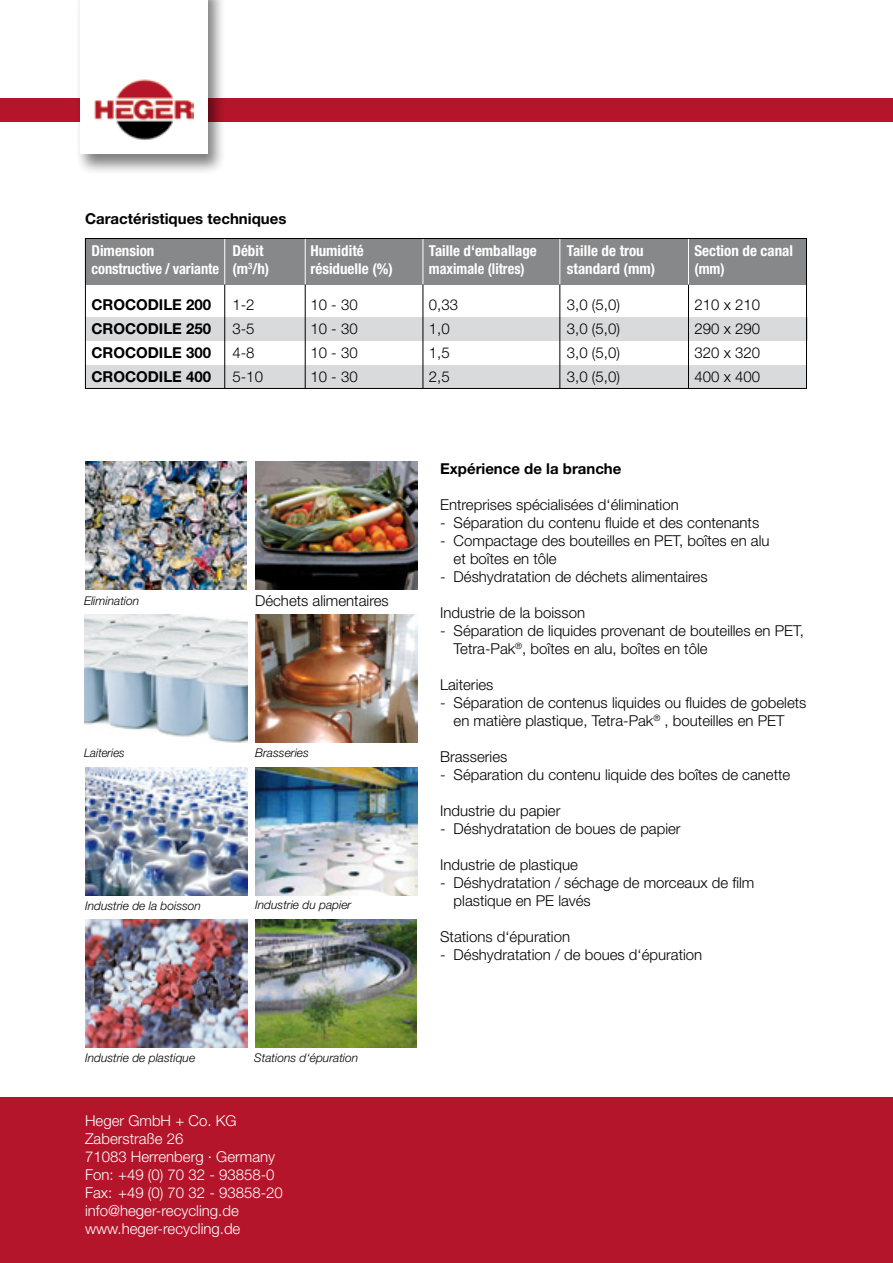
<style>
.page{position:relative;width:893px;height:1263px;background:#fff}
.page>*{position:absolute;margin:0;border:0;box-sizing:border-box;transform-origin:0 0}
.t1{font:300 15px/18px "Helvetica Neue";color:#000}
.t2{font:300 15px/18px "Helvetica Neue";color:#fff}
.t3{font:700 15px "Helvetica Neue";color:#000}
.t4{font:700 condensed 15px "Helvetica Neue";color:#fff}
.t5{font:700 condensed 15px "Helvetica Neue";color:#fff;scale:.96 1}
.t6{font:700 condensed 15px "Helvetica Neue";color:#fff;scale:.95 1}
.t7{font:italic 300 12px "Helvetica Neue";color:#000}
.t8{font:italic 300 12px "Helvetica Neue";color:#000;scale:.95 1}
</style>
<div class="page">
<div style="left:0;top:1097px;width:893px;height:166px;background:#b5152b"></div>
<div style="left:0;top:98px;width:893px;height:24px;background:#b5152b"></div>
<div style="left:74px;top:0;width:151px;height:175px;background:#000;opacity:.5"></div>
<div style="left:80px;top:0;width:127px;height:153px;background:#fff"></div>
<img style="left:94px;top:79px;width:99px;height:62px">
<img style="left:85px;top:462px;width:161px;height:127px">
<img style="left:84px;top:615px;width:163px;height:128px">
<img style="left:255px;top:920px;width:161px;height:127px">
<img style="left:85px;top:767px;width:162px;height:128px">
<img style="left:255px;top:615px;width:163px;height:128px">
<img style="left:85px;top:920px;width:162px;height:128px">
<img style="left:255px;top:767px;width:162px;height:128px">
<img style="left:255px;top:462px;width:162px;height:128px">
<div style="left:85px;top:238px;width:722px;height:46px;background:#87888a"></div>
<div style="left:86px;top:317px;width:722px;height:24px;background:#d9dadb"></div>
<div style="left:85px;top:365px;width:722px;height:24px;background:#d9dadb"></div>
<hr style="left:224px;top:284px;width:1px;height:105px;background:#000">
<hr style="left:305px;top:284px;width:1px;height:105px;background:#000">
<hr style="left:423px;top:284px;width:1px;height:105px;background:#000">
<hr style="left:559px;top:284px;width:1px;height:105px;background:#000">
<hr style="left:688px;top:284px;width:1px;height:105px;background:#000">
<hr style="left:224px;top:238px;width:1px;height:46px;background:#fff">
<hr style="left:305px;top:238px;width:1px;height:46px;background:#fff">
<hr style="left:423px;top:238px;width:1px;height:46px;background:#fff">
<hr style="left:559px;top:238px;width:1px;height:46px;background:#fff">
<hr style="left:688px;top:238px;width:1px;height:46px;background:#fff">
<div style="left:85px;top:238px;width:722px;height:151px;border:1px solid #000"></div>
<p class="t3" style="left:85px;top:210px;width:203px">Caractéristiques techniques</p>
<p class="t4" style="left:91px;top:241px;width:64px">Dimension</p>
<p class="t4" style="left:232px;top:241px;width:33px">Débit</p>
<p class="t4" style="left:310px;top:241px;width:55px">Humidité</p>
<p class="t4" style="left:429px;top:241px;width:109px">Taille d‘emballage</p>
<p class="t4" style="left:567px;top:241px;width:78px">Taille de trou</p>
<p class="t4" style="left:694px;top:241px;width:100px">Section de canal</p>
<p class="t5" style="left:91px;top:259px;width:187px">constructive / variante (m<sup>3</sup>/h)</p>
<p class="t4" style="left:310px;top:259px;width:84px">résiduelle (%)</p>
<p class="t6" style="left:429px;top:259px;width:102px">maximale (litres)</p>
<p class="t4" style="left:567px;top:259px;width:90px">standard (mm)</p>
<p class="t5" style="left:694px;top:259px;width:33px">(mm)</p>
<p class="t3" style="left:91px;top:295px;width:121px">CROCODILE 200</p>
<p class="t1" style="left:232px;top:295px;width:24px">1-2</p>
<p class="t1" style="left:310px;top:295px;width:49px">10 - 30</p>
<p class="t1" style="left:429px;top:295px;width:31px">0,33</p>
<p class="t1" style="left:567px;top:295px;width:55px">3,0 (5,0)</p>
<p class="t1" style="left:694px;top:295px;width:67px">210 x 210</p>
<p class="t3" style="left:91px;top:319px;width:121px">CROCODILE 250</p>
<p class="t1" style="left:232px;top:319px;width:24px">3-5</p>
<p class="t1" style="left:310px;top:319px;width:49px">10 - 30</p>
<p class="t1" style="left:429px;top:319px;width:22px">1,0</p>
<p class="t1" style="left:567px;top:319px;width:55px">3,0 (5,0)</p>
<p class="t1" style="left:694px;top:319px;width:67px">290 x 290</p>
<p class="t3" style="left:91px;top:343px;width:121px">CROCODILE 300</p>
<p class="t1" style="left:232px;top:343px;width:24px">4-8</p>
<p class="t1" style="left:310px;top:343px;width:49px">10 - 30</p>
<p class="t1" style="left:429px;top:343px;width:22px">1,5</p>
<p class="t1" style="left:567px;top:343px;width:55px">3,0 (5,0)</p>
<p class="t1" style="left:694px;top:343px;width:67px">320 x 320</p>
<p class="t3" style="left:91px;top:367px;width:121px">CROCODILE 400</p>
<p class="t1" style="left:232px;top:367px;width:32px">5-10</p>
<p class="t1" style="left:310px;top:367px;width:49px">10 - 30</p>
<p class="t1" style="left:429px;top:367px;width:22px">2,5</p>
<p class="t1" style="left:567px;top:367px;width:55px">3,0 (5,0)</p>
<p class="t1" style="left:694px;top:367px;width:67px">400 x 400</p>
<p class="t7" style="left:84px;top:593px;width:57px">Elimination</p>
<p class="t8" style="left:84px;top:745px;width:44px">Laiteries</p>
<p class="t1" style="left:255px;top:591px;width:135px">Déchets alimentaires</p>
<p class="t7" style="left:255px;top:745px;width:55px">Brasseries</p>
<p class="t7" style="left:85px;top:899px;width:118px">Industrie de la boisson</p>
<p class="t7" style="left:255px;top:898px;width:98px">Industrie du papier</p>
<p class="t7" style="left:85px;top:1050px;width:112px">Industrie de plastique</p>
<p class="t7" style="left:254px;top:1050px;width:106px">Stations d‘épuration</p>
<p class="t2" style="left:85px;top:1111px;width:199px">Heger GmbH + Co. KG<br>Zaberstraße 26<br>71083 Herrenberg · Germany<br>Fon: +49 (0) 70 32 - 93858-0<br>Fax: +49 (0) 70 32 - 93858-20 info@heger-recycling.de www.heger-recycling.de</p>
<p class="t3" style="left:440px;top:459px;width:183px">Expérience de la branche</p>
<p class="t1" style="left:440px;top:495px;width:240px">Entreprises spécialisées d‘élimination</p>
<p class="t1" style="left:440px;top:513px;width:321px">- Séparation du contenu fluide et des contenants</p>
<p class="t1" style="left:454px;top:531px;width:317px;text-indent:-14px">- Compactage des bouteilles en PET, boîtes en alu et boîtes en tôle</p>
<p class="t1" style="left:440px;top:567px;width:269px">- Déshydratation de déchets alimentaires</p>
<p class="t1" style="left:440px;top:603px;width:147px">Industrie de la boisson</p>
<p class="t1" style="left:454px;top:621px;width:352px;text-indent:-14px">- Séparation de liquides provenant de bouteilles en PET,<br>Tetra-Pak<sup>®</sup>, boîtes en alu, boîtes en tôle</p>
<p class="t1" style="left:440px;top:675px;width:55px">Laiteries</p>
<p class="t1" style="left:440px;top:693px;width:368px;text-align:center">- Séparation de contenus liquides ou fluides de gobelets en matière plastique, Tetra-Pak<sup>®</sup> , bouteilles en PET</p>
<p class="t1" style="left:440px;top:747px;width:69px">Brasseries</p>
<p class="t1" style="left:440px;top:765px;width:352px">- Séparation du contenu liquide des boîtes de canette</p>
<p class="t1" style="left:440px;top:801px;width:122px">Industrie du papier</p>
<p class="t1" style="left:440px;top:819px;width:242px">- Déshydratation de boues de papier</p>
<p class="t1" style="left:440px;top:855px;width:139px">Industrie de plastique</p>
<p class="t1" style="left:454px;top:873px;width:302px;text-indent:-14px">- Déshydratation / séchage de morceaux de film plastique en PE lavés</p>
<p class="t1" style="left:440px;top:927px;width:132px">Stations d‘épuration</p>
<p class="t1" style="left:440px;top:945px;width:264px">- Déshydratation / de boues d‘épuration</p>
</div>
